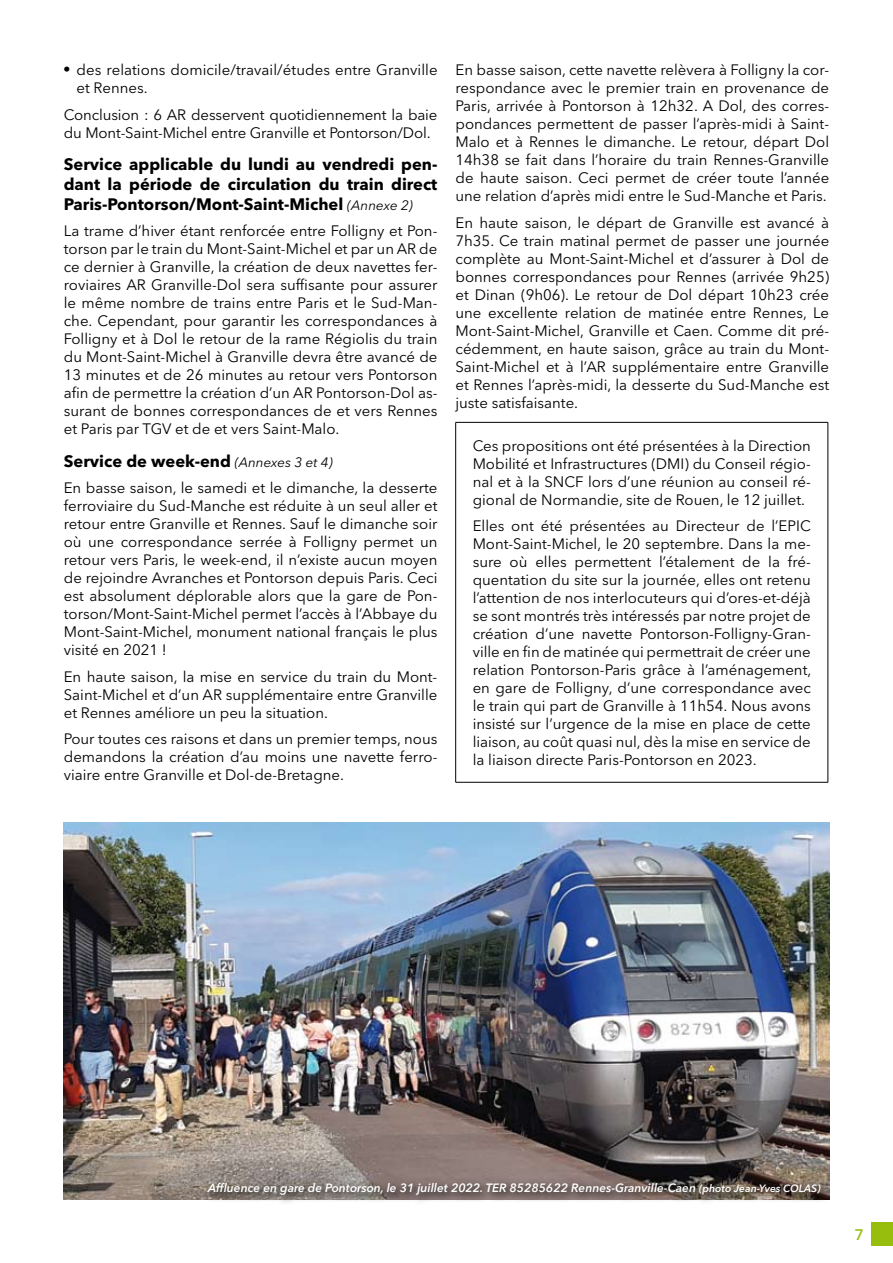
<style>
.page{position:relative;width:893px;height:1263px;background:#fff}
.page>*{position:absolute;margin:0;border:0;box-sizing:border-box;transform-origin:0 0}
.t1{font:700 16.5px/19.8px "Avenir Next LT Pro";color:#000;text-align:justify}
.t2{font:15px/18px "Avenir Next LT Pro";color:#000;text-align:justify}
.t3{font:600 15px "Open Sans";color:#97be0d}
.t4{font:italic 600 12px "Avenir Next LT Pro";color:#fff}
.s1{font-family:"Times";font-size:18px}
.s2{font-weight:400;font-style:italic;font-size:13.5px}
.s3{font-size:10.5px}
</style>
<div class="page">
<div style="left:871px;top:1222px;width:22px;height:24px;background:#97be0d"></div>
<hr style="left:455px;top:422px;width:373px;height:1px;background:#000">
<hr style="left:455px;top:423px;width:1px;height:359px;background:#000">
<hr style="left:828px;top:423px;width:1px;height:359px;background:#000">
<hr style="left:455px;top:782px;width:373px;height:1px;background:#000">
<img style="left:64px;top:822px;width:765px;height:377px">
<svg style="left:202px;top:1178px;width:628px;height:24px;background:#7c716c"></svg>
<p class="t2" style="left:77px;top:61px;width:363px;text-indent:-13px"><span class="s1">•</span> des relations domicile/travail/études entre Granville et Rennes.</p>
<p class="t2" style="left:64px;top:105px;width:375px">Conclusion : 6 AR desservent quotidiennement la baie du Mont-Saint-Michel entre Granville et Pontorson/Dol.</p>
<p class="t1" style="left:64px;top:154px;width:375px">Service applicable du lundi au vendredi pen&shy;dant la période de circulation du train direct Paris-Pontorson/Mont-Saint-Michel <span class="s2">(Annexe 2)</span></p>
<p class="t2" style="left:64px;top:222px;width:375px">La trame d’hiver étant renforcée entre Folligny et Pon&shy;torson par le train du Mont-Saint-Michel et par un AR de ce dernier à Granville, la création de deux navettes fer&shy;roviaires AR Granville-Dol sera suffisante pour assurer le même nombre de trains entre Paris et le Sud-Man&shy;che. Cependant, pour garantir les correspondances à Folligny et à Dol le retour de la rame Régiolis du train du Mont-Saint-Michel à Granville devra être avancé de 13 minutes et de 26 minutes au retour vers Pontorson afin de permettre la création d’un AR Pontorson-Dol as&shy;surant de bonnes correspondances de et vers Rennes et Paris par TGV et de et vers Saint-Malo.</p>
<p class="t1" style="left:64px;top:451px;width:271px">Service de week-end <span class="s2">(Annexes 3 et 4)</span></p>
<p class="t2" style="left:64px;top:479px;width:375px">En basse saison, le samedi et le dimanche, la desserte ferroviaire du Sud-Manche est réduite à un seul aller et retour entre Granville et Rennes. Sauf le dimanche soir où une correspondance serrée à Folligny permet un retour vers Paris, le week-end, il n’existe aucun moyen de rejoindre Avranches et Pontorson depuis Paris. Ceci est absolument déplorable alors que la gare de Pon&shy;torson/Mont-Saint-Michel permet l’accès à l’Abbaye du Mont-Saint-Michel, monument national français le plus visité en 2021 !</p>
<p class="t2" style="left:64px;top:668px;width:375px">En haute saison, la mise en service du train du Mont-Saint-Michel et d’un AR supplémentaire entre Granville et Rennes améliore un peu la situation.</p>
<p class="t2" style="left:64px;top:730px;width:375px">Pour toutes ces raisons et dans un premier temps, nous demandons la création d’au moins une navette ferro&shy;viaire entre Granville et Dol-de-Bretagne.</p>
<p class="t2" style="left:455px;top:61px;width:375px">En basse saison, cette navette relèvera à Folligny la cor&shy;respondance avec le premier train en provenance de Paris, arrivée à Pontorson à 12h32. A Dol, des corres&shy;pondances permettent de passer l’après-midi à Saint-Malo et à Rennes le dimanche. Le retour, départ Dol 14h38 se fait dans l’horaire du train Rennes-Granville de haute saison. Ceci permet de créer toute l’année une relation d’après midi entre le Sud-Manche et Paris.</p>
<p class="t2" style="left:455px;top:213px;width:375px">En haute saison, le départ de Granville est avancé à 7h35. Ce train matinal permet de passer une journée complète au Mont-Saint-Michel et d’assurer à Dol de bonnes correspondances pour Rennes (arrivée 9h25) et Dinan (9h06). Le retour de Dol départ 10h23 crée une excellente relation de matinée entre Rennes, Le Mont-Saint-Michel, Granville et Caen. Comme dit pré&shy;cédemment, en haute saison, grâce au train du Mont-Saint-Michel et à l’AR supplémentaire entre Granville et Rennes l’après-midi, la desserte du Sud-Manche est juste satisfaisante.</p>
<p class="t2" style="left:473px;top:436px;width:340px">Ces propositions ont été présentées à la Direction Mobilité et Infrastructures (DMI) du Conseil régio&shy;nal et à la SNCF lors d’une réunion au conseil ré&shy;gional de Normandie, site de Rouen, le 12 juillet.</p>
<p class="t2" style="left:473px;top:517px;width:340px">Elles ont été présentées au Directeur de l’EPIC Mont-Saint-Michel, le 20 septembre. Dans la me&shy;sure où elles permettent l’étalement de la fré&shy;quentation du site sur la journée, elles ont retenu l’attention de nos interlocuteurs qui d’ores-et-déjà se sont montrés très intéressés par notre projet de création d’une navette Pontorson-Folligny-Gran&shy;ville en fin de matinée qui permettrait de créer une relation Pontorson-Paris grâce à l’aménagement, en gare de Folligny, d’une correspondance avec le train qui part de Granville à 11h54. Nous avons insisté sur l’urgence de la mise en place de cette liaison, au coût quasi nul, dès la mise en service de la liaison directe Paris-Pontorson en 2023.</p>
<p class="t4" style="left:208px;top:1180px;width:614px">Affluence en gare de Pontorson, le 31 juillet 2022. TER 85285622 Rennes-Granville-Caen <span class="s3">(photo Jean-Yves Colas)</span></p>
<p class="t3" style="left:855px;top:1224px;width:10px">7</p>
</div>
